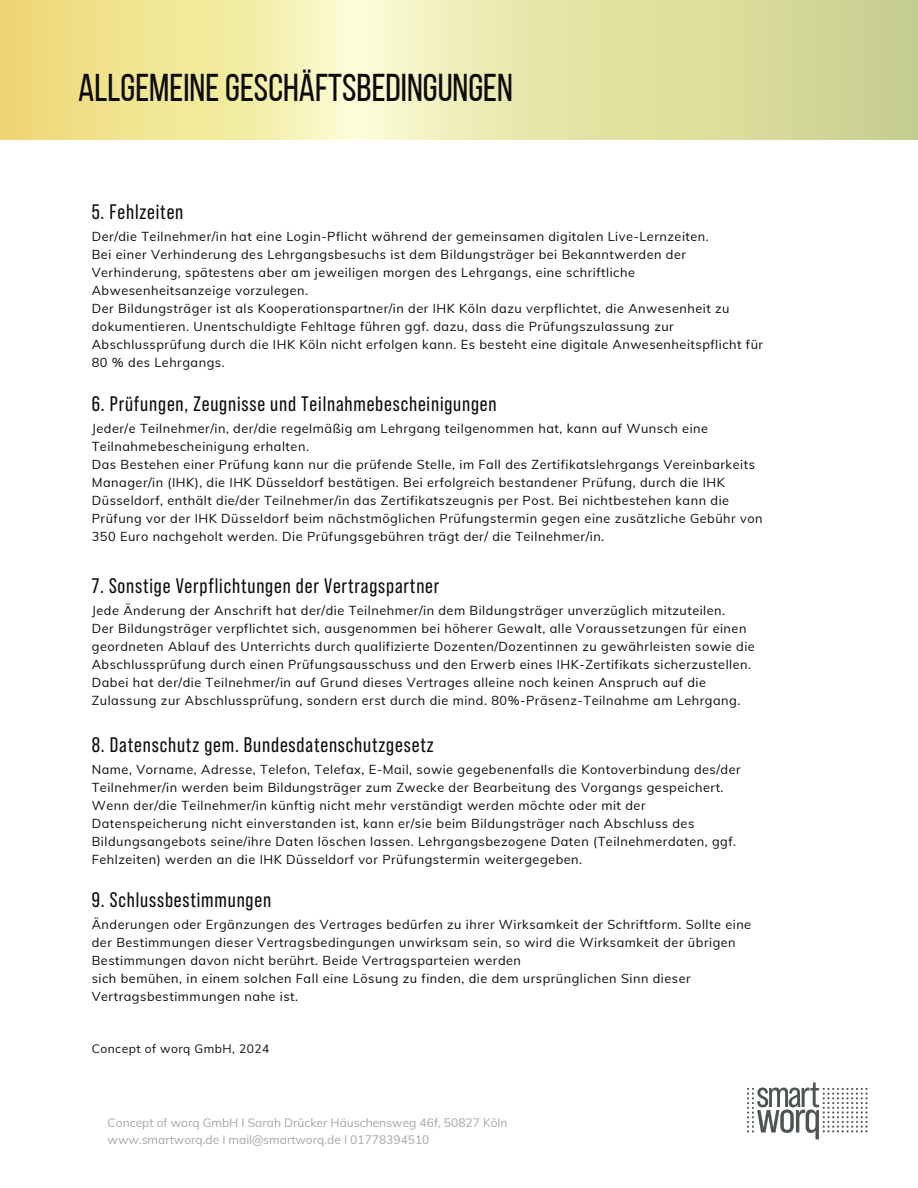
<style>
.page{position:relative;width:918px;height:1188px;background:#fff}
.page>*{position:absolute;margin:0;border:0;box-sizing:border-box;transform-origin:0 0}
.t1{font:38.7px "Bebas Neue";color:#0b0b0b}
.t2{font:21px "Bebas Neue Pro";letter-spacing:.04em;color:#0b0b0b}
.t3{font:12.75px/18px "Muli";letter-spacing:.04em;color:#0b0b0b}
.t4{font:12px "Muli";color:#a6a6a6}
.t5{font:12px "Muli";letter-spacing:.04em;color:#0b0b0b}
</style>
<div class="page">
<img style="left:747px;top:1082px;width:121px;height:58px">
<p class="t1" style="left:78px;top:72px;width:436px">ALLGEMEINEGESCHÄFTSBEDINGUNGEN</p>
<p class="t2" style="left:92px;top:202px;width:93px">5. Fehlzeiten</p>
<p class="t3" style="left:92px;top:227px;width:619px">Der/die Teilnehmer/in hat eine Login-Pflicht während der gemeinsamen digitalen Live-Lernzeiten.</p>
<p class="t3" style="left:92px;top:245px;width:596px">Bei einer Verhinderung des Lehrgangsbesuchs ist dem Bildungsträger bei Bekanntwerden der<br>Verhinderung, spätestens aber am jeweiligen morgen des Lehrgangs, eine schriftliche<br>Abwesenheitsanzeige vorzulegen.</p>
<p class="t3" style="left:92px;top:299px;width:673px">Der Bildungsträger ist als Kooperationspartner/in der IHK Köln dazu verpflichtet, die Anwesenheit zu dokumentieren. Unentschuldigte Fehltage führen ggf. dazu, dass die Prüfungszulassung zur Abschlussprüfung durch die IHK Köln nicht erfolgen kann. Es besteht eine digitale Anwesenheitspflicht für 80 % des Lehrgangs.</p>
<p class="t2" style="left:92px;top:394px;width:406px">6. Prüfungen, Zeugnisse und Teilnahmebescheinigungen</p>
<p class="t3" style="left:92px;top:419px;width:618px">Jeder/e Teilnehmer/in, der/die regelmäßig am Lehrgang teilgenommen hat, kann auf Wunsch eine<br>Teilnahmebescheinigung erhalten.</p>
<p class="t3" style="left:92px;top:455px;width:672px">Das Bestehen einer Prüfung kann nur die prüfende Stelle, im Fall des Zertifikatslehrgangs Vereinbarkeits Manager/in (IHK), die IHK Düsseldorf bestätigen. Bei erfolgreich bestandener Prüfung, durch die IHK Düsseldorf, enthält die/der Teilnehmer/in das Zertifikatszeugnis per Post. Bei nichtbestehen kann die Prüfung vor der IHK Düsseldorf beim nächstmöglichen Prüfungstermin gegen eine zusätzliche Gebühr von 350 Euro nachgeholt werden. Die Prüfungsgebühren trägt der/ die Teilnehmer/in.</p>
<p class="t2" style="left:92px;top:576px;width:349px">7. Sonstige Verpflichtungen der Vertragspartner</p>
<p class="t3" style="left:92px;top:601px;width:635px">Jede Änderung der Anschrift hat der/die Teilnehmer/in dem Bildungsträger unverzüglich mitzuteilen.</p>
<p class="t3" style="left:92px;top:619px;width:665px">Der Bildungsträger verpflichtet sich, ausgenommen bei höherer Gewalt, alle Voraussetzungen für einen geordneten Ablauf des Unterrichts durch qualifizierte Dozenten/Dozentinnen zu gewährleisten sowie die Abschlussprüfung durch einen Prüfungsausschuss und den Erwerb eines IHK-Zertifikats sicherzustellen.<br>Dabei hat der/die Teilnehmer/in auf Grund dieses Vertrages alleine noch keinen Anspruch auf die Zulassung zur Abschlussprüfung, sondern erst durch die mind. 80%-Präsenz-Teilnahme am Lehrgang.</p>
<p class="t2" style="left:92px;top:735px;width:343px">8. Datenschutz gem. Bundesdatenschutzgesetz</p>
<p class="t3" style="left:92px;top:760px;width:651px">Name, Vorname, Adresse, Telefon, Telefax, E-Mail, sowie gegebenenfalls die Kontoverbindung des/der Teilnehmer/in werden beim Bildungsträger zum Zwecke der Bearbeitung des Vorgangs gespeichert.<br>Wenn der/die Teilnehmer/in künftig nicht mehr verständigt werden möchte oder mit der Datenspeicherung nicht einverstanden ist, kann er/sie beim Bildungsträger nach Abschluss des Bildungsangebots seine/ihre Daten löschen lassen. Lehrgangsbezogene Daten (Teilnehmerdaten, ggf.<br>Fehlzeiten) werden an die IHK Düsseldorf vor Prüfungstermin weitergegeben.</p>
<p class="t2" style="left:92px;top:890px;width:181px">9. Schlussbestimmungen</p>
<p class="t3" style="left:92px;top:915px;width:661px">Änderungen oder Ergänzungen des Vertrages bedürfen zu ihrer Wirksamkeit der Schriftform. Sollte eine der Bestimmungen dieser Vertragsbedingungen unwirksam sein, so wird die Wirksamkeit der übrigen<br>Bestimmungen davon nicht berührt. Beide Vertragsparteien werden</p>
<p class="t3" style="left:92px;top:969px;width:601px">sich bemühen, in einem solchen Fall eine Lösung zu finden, die dem ursprünglichen Sinn dieser<br>Vertragsbestimmungen nahe ist.</p>
<p class="t5" style="left:92px;top:1041px;width:179px">Concept of worq GmbH, 2024</p>
<p class="t4" style="left:108px;top:1115px;width:401px">Concept of worq GmbH I Sarah Drücker Häuschensweg 46f, 50827 Köln</p>
<p class="t4" style="left:108px;top:1132px;width:323px">www.smartworq.de I mail@smartworq.de I 01778394510</p>
</div>
